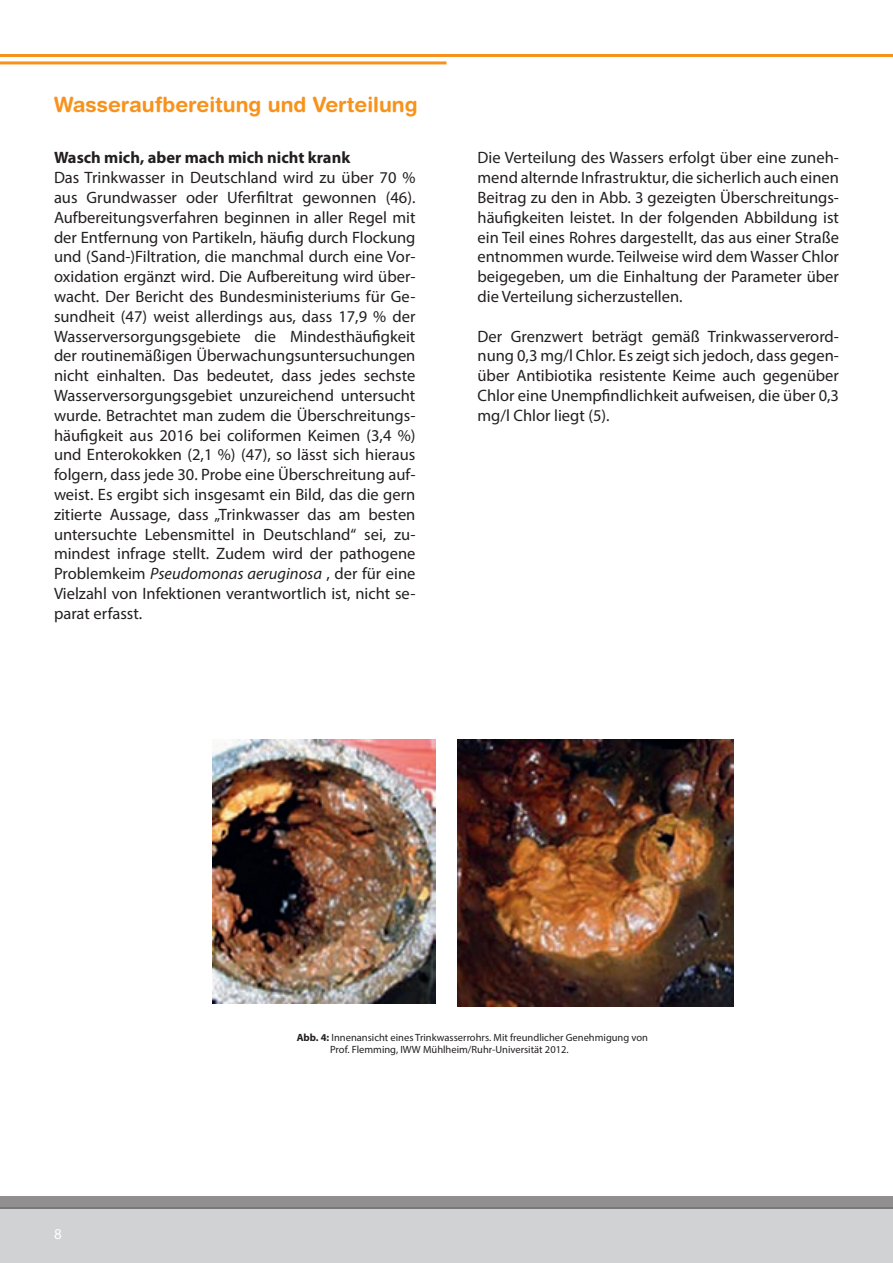
<style>
.page{position:relative;width:893px;height:1263px;background:#fff}
.page>*{position:absolute;margin:0;border:0;box-sizing:border-box;transform-origin:0 0}
.t1{font:700 21px "Helvetica Rounded LT Std";color:#f7931d}
.t2{font:16.5px/19.8px "Myriad Pro";color:#231f20;text-align:justify}
.t3{font:700 16.5px "Myriad Pro";color:#231f20}
.t4{font:15px "Myriad Pro";color:#fff}
.t5{font:10.5px/12px "Myriad Pro";color:#231f20}
.s1{font-style:italic}
.s2{font-weight:700}
</style>
<div class="page">
<div style="left:0;top:1208px;width:893px;height:55px;background:#d1d2d4"></div>
<svg style="left:0;top:1196px;width:893px;height:13px;background:#8d8b8b"></svg>
<hr style="left:0;top:61px;width:446px;height:3px;background:#f7931d">
<hr style="left:0;top:54px;width:893px;height:3px;background:#f7931d">
<img style="left:213px;top:740px;width:222px;height:263px">
<img style="left:458px;top:740px;width:276px;height:267px">
<p class="t1" style="left:54px;top:91px;width:365px">Wasseraufbereitung und Verteilung</p>
<p class="t3" style="left:54px;top:147px;width:298px">Wasch mich, aber mach mich nicht krank</p>
<p class="t2" style="left:54px;top:167px;width:363px">Das Trinkwasser in Deutschland wird zu über 70 % aus Grundwasser oder Uferfiltrat gewonnen (46).<br>Aufbereitungsverfahren beginnen in aller Regel mit der Entfernung von Partikeln, häufig durch Flockung und (Sand-)Filtration, die manchmal durch eine Vor&shy;oxidation ergänzt wird. Die Aufbereitung wird über&shy;wacht. Der Bericht des Bundesministeriums für Ge&shy;sundheit (47) weist allerdings aus, dass 17,9 % der Wasserversorgungsgebiete die Mindesthäufigkeit der routinemäßigen Überwachungsuntersuchungen nicht einhalten. Das bedeutet, dass jedes sechste Wasserversorgungsgebiet unzureichend untersucht wurde. Betrachtet man zudem die Überschreitungs&shy;häufigkeit aus 2016 bei coliformen Keimen (3,4 %) und Enterokokken (2,1 %) (47), so lässt sich hieraus folgern, dass jede 30. Probe eine Überschreitung auf&shy;weist. Es ergibt sich insgesamt ein Bild, das die gern zitierte Aussage, dass „Trinkwasser das am besten untersuchte Lebensmittel in Deutschland“ sei, zu&shy;mindest infrage stellt. Zudem wird der pathogene Problemkeim <span class="s1">Pseudomonas aeruginosa</span> , der für eine Vielzahl von Infektionen verantwortlich ist, nicht se&shy;parat erfasst.</p>
<p class="t2" style="left:477px;top:148px;width:363px">Die Verteilung des Wassers erfolgt über eine zuneh&shy;mend alternde Infrastruktur, die sicherlich auch einen Beitrag zu den in Abb. 3 gezeigten Überschreitungs&shy;häufigkeiten leistet. In der folgenden Abbildung ist ein Teil eines Rohres dargestellt, das aus einer Straße entnommen wurde. Teilweise wird dem Wasser Chlor beigegeben, um die Einhaltung der Parameter über die Verteilung sicherzustellen.</p>
<p class="t2" style="left:477px;top:326px;width:363px">Der Grenzwert beträgt gemäß Trinkwasserverord&shy;nung 0,3 mg/l Chlor. Es zeigt sich jedoch, dass gegen&shy;über Antibiotika resistente Keime auch gegenüber Chlor eine Unempfindlichkeit aufweisen, die über 0,3 mg/l Chlor liegt (5).</p>
<p class="t4" style="left:54px;top:1224px;width:9px">8</p>
<p class="t5" style="left:330px;top:1031px;width:319px;text-indent:-33px"><span class="s2">Abb. 4:</span> Innenansicht eines Trinkwasserrohrs. Mit freundlicher Genehmigung von<br>Prof. Flemming, IWW Mühlheim/Ruhr-Universität 2012.</p>
</div>
